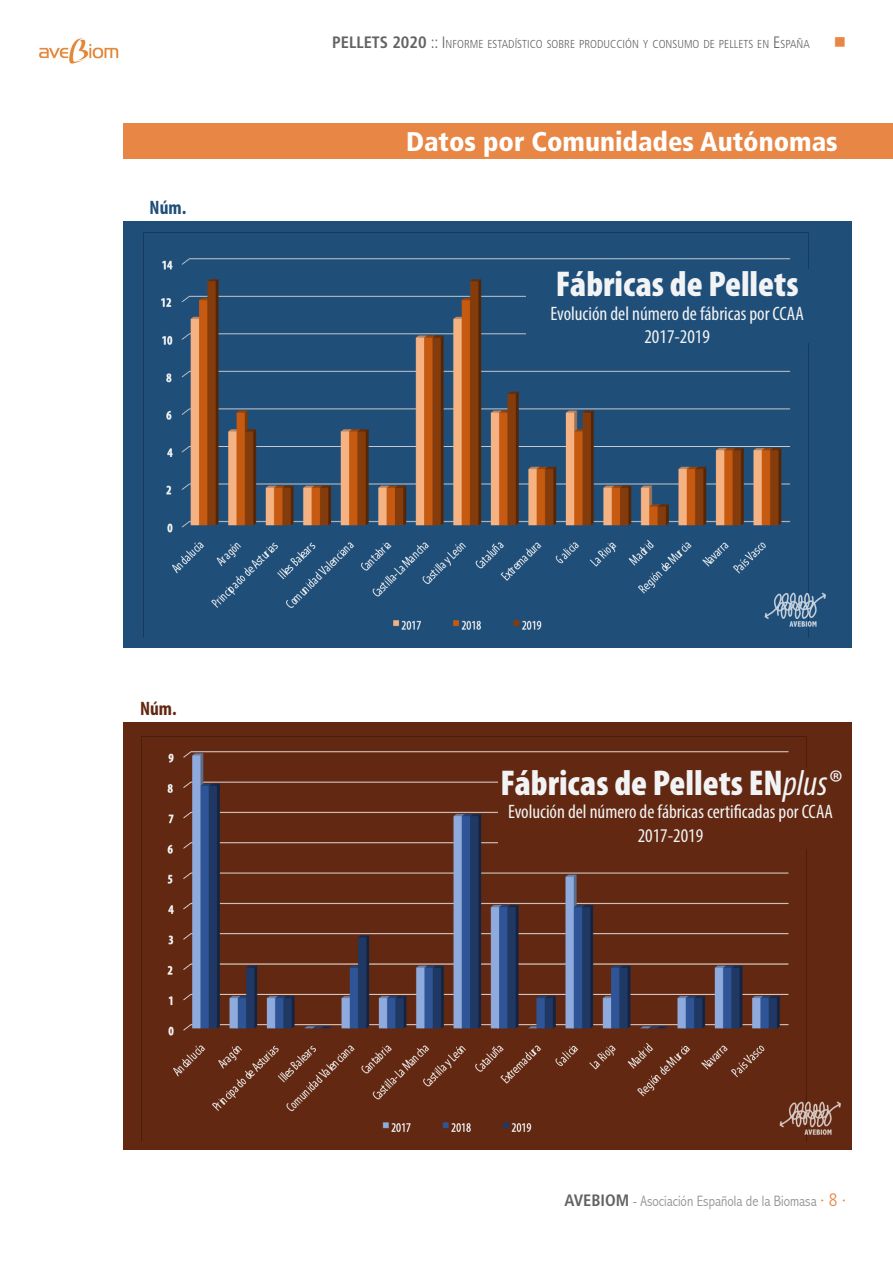
<style>
.page{position:relative;width:893px;height:1263px;background:#fff}
.page>*{position:absolute;margin:0;border:0;box-sizing:border-box;transform-origin:0 0}
.t1{font:900 condensed 36px "Myriad Pro";color:#f2f3f4}
.t2{font:900 condensed 27px "Frutiger";color:#fff}
.t3{font:condensed 19.5px "Myriad Pro";color:#f2f3f4}
.t4{font:700 condensed 19.5px "Myriad Pro";color:#622811}
.t5{font:700 condensed 19.5px "Myriad Pro";color:#1f4e79}
.t6{font:16.5px "Wingdings";color:#e88745}
.t7{font:300 condensed 15px "Abadi";color:#939598}
.t8{font:300 condensed 11.55px "Frutiger";color:#636366}
.s1{font-weight:700;font-size:16.5px}
.s2{font-size:16.5px}
.s3{font-weight:400;font-style:italic}
.s4{font-family:"Frutiger";font-weight:700;font-size:16.5px;color:#636366}
.s5{font-family:"Frutiger";font-size:18px;color:#e88745}
</style>
<div class="page">
<img style="left:39px;top:38px;width:80px;height:26px">
<div style="left:124px;top:123px;width:769px;height:35px;background:#e88745"></div>
<div style="left:124px;top:723px;width:728px;height:427px;background:#622811"></div>
<img style="left:141px;top:736px;width:665px;height:405px">
<div style="left:498px;top:768px;width:345px;height:80px;background:#622811"></div>
<img style="left:777px;top:1097px;width:64px;height:41px">
<div style="left:124px;top:221px;width:728px;height:426px;background:#1f4e79"></div>
<img style="left:161px;top:258px;width:630px;height:372px">
<div style="left:526px;top:269px;width:302px;height:74px;background:#1f4e79"></div>
<img style="left:762px;top:589px;width:64px;height:41px">
<p class="t5" style="left:150px;top:196px;width:38px">Núm.</p>
<p class="t4" style="left:140px;top:696px;width:38px">Núm.</p>
<p class="t8" style="left:332px;top:38px;width:479px"><span class="s1">PELLETS 2020</span> <span class="s2">:: I</span>NFORME ESTADÍSTICO SOBRE PRODUCCIÓN Y CONSUMO DE PELLETS EN <span class="s2">E</span>SPAÑA</p>
<p class="t6" style="left:834px;top:33px;width:14px">■</p>
<p class="t2" style="left:406px;top:125px;width:433px">Datos por Comunidades Autónomas</p>
<p class="t1" style="left:556px;top:261px;width:244px">Fábricas de Pellets</p>
<p class="t3" style="left:550px;top:302px;width:255px">Evolución del número de fábricas por CCAA</p>
<p class="t3" style="left:644px;top:325px;width:67px">2017-2019</p>
<p class="t1" style="left:500px;top:760px;width:342px">Fábricas de Pellets EN<span class="s3">plus®</span></p>
<p class="t3" style="left:508px;top:800px;width:326px">Evolución del número de fábricas certificadas por CCAA</p>
<p class="t3" style="left:638px;top:823px;width:67px">2017-2019</p>
<p class="t7" style="left:564px;top:1192px;width:283px"><span class="s4">AVEBIOM</span> - Asociación Española de la Biomasa <span class="s5">· 8 ·</span></p>
</div>
